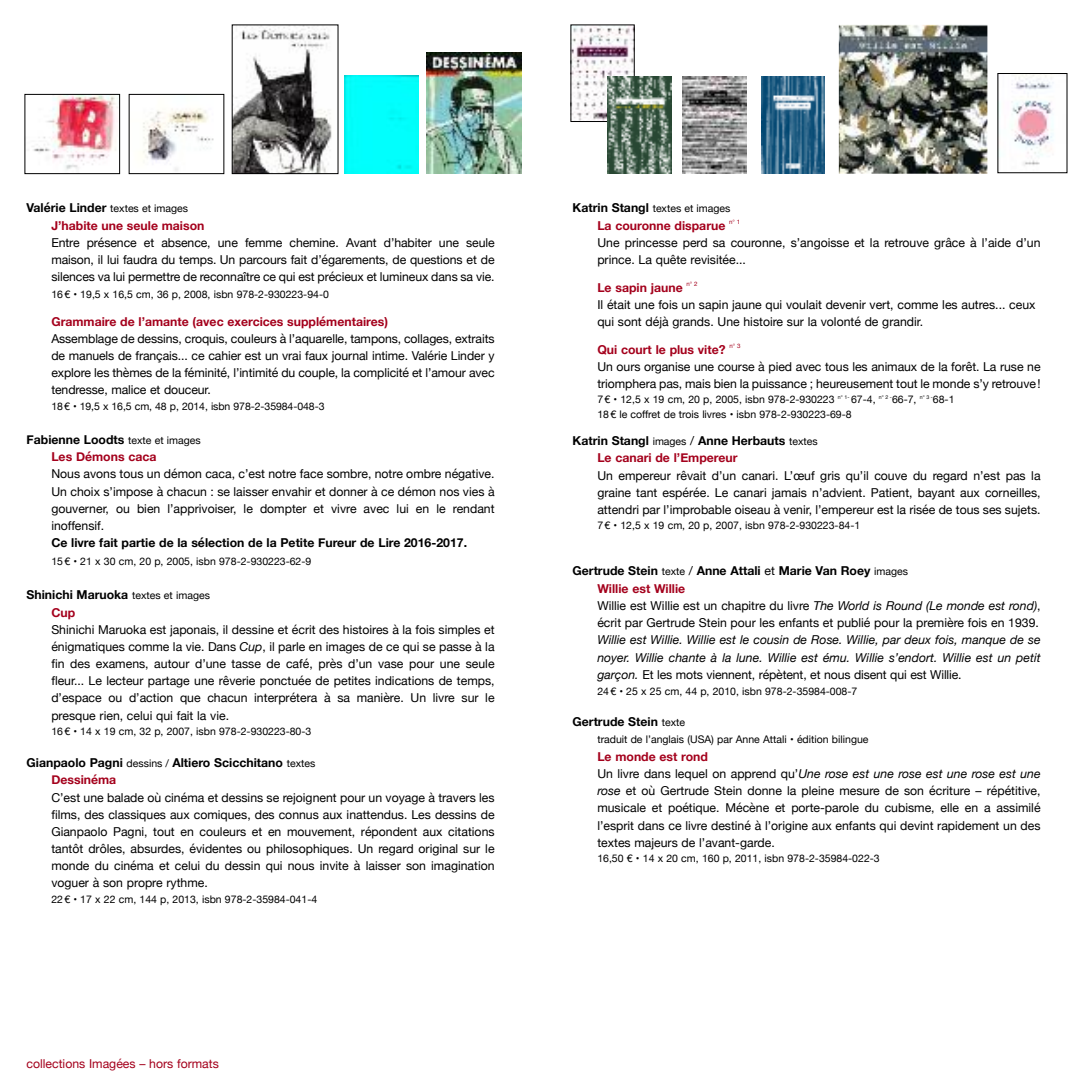
<style>
.page{position:relative;width:1092px;height:1092px;background:#fff}
.page>*{position:absolute;margin:0;border:0;box-sizing:border-box;transform-origin:0 0}
.t1{font:12.25px/17.2px "Helvetica Neue";color:#000;text-align:justify}
.t2{font:700 12.25px/17.5px "Helvetica Neue";color:#000}
.t3{font:italic 12.25px/17.2px "Helvetica Neue";color:#000;text-align:justify}
.t4{font:700 12.25px "Helvetica Neue";color:#a4001c}
.t5{font:12.25px "Helvetica Neue";color:#a4001c}
.t6{font:10.5px "Helvetica Neue";color:#000}
.t7{font:6.12px "Helvetica Neue";color:#a4001c}
.t8{font:5.25px "Helvetica Neue";color:#000}
.s1{font-weight:700;font-size:12.25px}
.s2{font-weight:400;font-size:10.5px}
.s3{color:#a4001c}
.s4{font-style:italic}
.s5{font-weight:400}
.s6{font-weight:700}
.s7{font-size:10.5px}
.s8{font-weight:700;color:#a4001c}
.s9{font-style:normal}
</style>
<div class="page">
<img style="left:838px;top:25px;width:149px;height:149px">
<img style="left:32px;top:96px;width:86px;height:74px">
<div style="left:25px;top:94px;width:95px;height:80px;border:1px solid #000"></div>
<img style="left:142px;top:108px;width:72px;height:63px">
<div style="left:129px;top:94px;width:95px;height:80px;border:1px solid #000"></div>
<img style="left:234px;top:27px;width:98px;height:145px">
<div style="left:232px;top:25px;width:106px;height:149px;border:1px solid #000"></div>
<div style="left:345px;top:75px;width:73px;height:99px;background:#01fffd"></div>
<img style="left:427px;top:52px;width:94px;height:122px">
<img style="left:572px;top:27px;width:60px;height:93px">
<img style="left:607px;top:77px;width:64px;height:97px">
<img style="left:683px;top:77px;width:63px;height:96px">
<img style="left:999px;top:75px;width:55px;height:91px">
<img style="left:761px;top:77px;width:63px;height:97px">
<p class="t6" style="left:27px;top:202px;width:163px"><span class="s1">Valérie Linder</span> textes et images</p>
<p class="t4" style="left:51px;top:218px;width:154px">J’habite une seule maison</p>
<p class="t1" style="left:51px;top:234px;width:444px">Entre présence et absence, une femme chemine. Avant d’habiter une seule maison, il lui faudra du temps. Un parcours fait d’égarements, de questions et de silences va lui permettre de reconnaître ce qui est précieux et lumineux dans sa vie.</p>
<p class="t6" style="left:51px;top:288px;width:279px">16€ • 19,5 x 16,5 cm, 36 p, 2008, isbn 978-2-930223-94-0</p>
<p class="t4" style="left:51px;top:314px;width:338px">Grammaire de l’amante (avec exercices supplémentaires)</p>
<p class="t1" style="left:51px;top:330px;width:444px">Assemblage de dessins, croquis, couleurs à l’aquarelle, tampons, collages, extraits de manuels de français... ce cahier est un vrai faux journal intime. Valérie Linder y explore les thèmes de la féminité, l’intimité du couple, la complicité et l’amour avec tendresse, malice et douceur.</p>
<p class="t6" style="left:51px;top:400px;width:274px">18€ • 19,5 x 16,5 cm, 48 p, 2014, isbn 978-2-35984-048-3</p>
<p class="t2" style="left:51px;top:430px;width:151px;text-indent:-25px">Fabienne Loodts <span class="s2">texte et images<br></span><span class="s3">Les Démons caca</span></p>
<p class="t1" style="left:51px;top:465px;width:444px">Nous avons tous un démon caca, c’est notre face sombre, notre ombre négative.<br>Un choix s’impose à chacun : se laisser envahir et donner à ce démon nos vies à gouverner, ou bien l’apprivoiser, le dompter et vivre avec lui en le rendant inoffensif.</p>
<p class="t2" style="left:51px;top:534px;width:417px">Ce livre fait partie de la sélection de la Petite Fureur de Lire 2016-2017.</p>
<p class="t6" style="left:51px;top:554px;width:261px">15€ • 21 x 30 cm, 20 p, 2005, isbn 978-2-930223-62-9</p>
<p class="t2" style="left:51px;top:585px;width:160px;text-indent:-25px">Shinichi Maruoka <span class="s2">textes et images<br></span><span class="s3">Cup</span></p>
<p class="t1" style="left:51px;top:620px;width:444px">Shinichi Maruoka est japonais, il dessine et écrit des histoires à la fois simples et énigmatiques comme la vie. Dans <span class="s4">Cup</span>, il parle en images de ce qui se passe à la fin des examens, autour d’une tasse de café, près d’un vase pour une seule fleur... Le lecteur partage une rêverie ponctuée de petites indications de temps, d’espace ou d’action que chacun interprétera à sa manière. Un livre sur le presque rien, celui qui fait la vie.</p>
<p class="t6" style="left:51px;top:725px;width:261px">16€ • 14 x 19 cm, 32 p, 2007, isbn 978-2-930223-80-3</p>
<p class="t2" style="left:51px;top:753px;width:265px;text-indent:-25px">Gianpaolo Pagni <span class="s2">dessins /</span> Altiero Scicchitano <span class="s2">textes<br></span><span class="s3">Dessinéma</span></p>
<p class="t1" style="left:51px;top:788px;width:444px">C’est une balade où cinéma et dessins se rejoignent pour un voyage à travers les films, des classiques aux comiques, des connus aux inattendus. Les dessins de Gianpaolo Pagni, tout en couleurs et en mouvement, répondent aux citations tantôt drôles, absurdes, évidentes ou philosophiques. Un regard original sur le monde du cinéma et celui du dessin qui nous invite à laisser son imagination voguer à son propre rythme.</p>
<p class="t6" style="left:51px;top:892px;width:267px">22€ • 17 x 22 cm, 144 p, 2013, isbn 978-2-35984-041-4</p>
<p class="t5" style="left:27px;top:1055px;width:194px">collections Imagées – hors formats</p>
<p class="t6" style="left:572px;top:202px;width:159px"><span class="s1">Katrin Stangl</span> textes et images</p>
<p class="t4" style="left:597px;top:218px;width:129px">La couronne disparue</p>
<p class="t7" style="left:729px;top:218px;width:13px">n° 1</p>
<p class="t1" style="left:597px;top:234px;width:444px">Une princesse perd sa couronne, s’angoisse et la retrouve grâce à l’aide d’un prince. La quête revisitée...</p>
<p class="t4" style="left:597px;top:279px;width:87px">Le sapin jaune</p>
<p class="t7" style="left:686px;top:280px;width:13px">n° 2</p>
<p class="t1" style="left:597px;top:295px;width:439px">Il était une fois un sapin jaune qui voulait devenir vert, comme les autres... ceux qui sont déjà grands. Une histoire sur la volonté de grandir.</p>
<p class="t4" style="left:597px;top:341px;width:130px">Qui court le plus vite?</p>
<p class="t7" style="left:729px;top:342px;width:13px">n° 3</p>
<p class="t1" style="left:597px;top:358px;width:444px">Un ours organise une course à pied avec tous les animaux de la forêt. La ruse ne triomphera pas, mais bien la puissance ; heureusement tout le monde s’y retrouve!</p>
<p class="t6" style="left:597px;top:393px;width:239px">7€ • 12,5 x 19 cm, 20 p, 2005, isbn 978-2-930223</p>
<p class="t8" style="left:837px;top:393px;width:13px">n° 1-</p>
<p class="t6" style="left:851px;top:393px;width:26px">67-4,</p>
<p class="t8" style="left:878px;top:393px;width:15px">n°2-</p>
<p class="t6" style="left:891px;top:393px;width:26px">66-7,</p>
<p class="t8" style="left:919px;top:393px;width:15px">n°3-</p>
<p class="t6" style="left:932px;top:393px;width:23px">68-1</p>
<p class="t6" style="left:597px;top:408px;width:256px">18€ le coffret de trois livres • isbn 978-2-930223-69-8</p>
<p class="t2" style="left:597px;top:431px;width:222px;text-indent:-25px">Katrin Stangl <span class="s2">images</span> <span class="s5">/</span> Anne Herbauts <span class="s2">textes<br></span><span class="s3">Le canari de l’Empereur</span></p>
<p class="t1" style="left:597px;top:466px;width:444px">Un empereur rêvait d’un canari. L’œuf gris qu’il couve du regard n’est pas la graine tant espérée. Le canari jamais n’advient. Patient, bayant aux corneilles, attendri par l’improbable oiseau à venir, l’empereur est la risée de tous ses sujets.</p>
<p class="t6" style="left:597px;top:519px;width:264px">7€ • 12,5 x 19 cm, 20 p, 2007, isbn 978-2-930223-84-1</p>
<p class="t1" style="left:597px;top:562px;width:444px;text-align:left;text-indent:-25px"><span class="s6">Gertrude Stein</span> <span class="s7">texte</span> / <span class="s6">Anne Attali</span> et <span class="s6">Marie Van Roey</span> <span class="s7">images<br></span><span class="s8">Willie est Willie<br></span>Willie est Willie est un chapitre du livre <span class="s4">The World is Round (Le monde est rond)</span>, écrit par Gertrude Stein pour les enfants et publié pour la première fois en 1939.</p>
<p class="t3" style="left:597px;top:631px;width:444px">Willie est Willie. Willie est le cousin de Rose. Willie, par deux fois, manque de se noyer. Willie chante à la lune. Willie est ému. Willie s’endort. Willie est un petit garçon. <span class="s9">Et les mots viennent, répètent, et nous disent qui est Willie.</span></p>
<p class="t6" style="left:597px;top:684px;width:261px">24€ • 25 x 25 cm, 44 p, 2010, isbn 978-2-35984-008-7</p>
<p class="t2" style="left:572px;top:712px;width:114px">Gertrude Stein <span class="s2">texte</span></p>
<p class="t6" style="left:597px;top:733px;width:272px">traduit de l’anglais (USA) par Anne Attali • édition bilingue</p>
<p class="t1" style="left:597px;top:747px;width:444px;text-align:left"><span class="s8">Le monde est rond<br></span>Un livre dans lequel on apprend qu’<span class="s4">Une rose est une rose est une rose est une rose</span> et où Gertrude Stein donne la pleine mesure de son écriture – répétitive, musicale et poétique. Mécène et porte-parole du cubisme, elle en a assimilé l’esprit dans ce livre destiné à l’origine aux enfants qui devint rapidement un des textes majeurs de l’avant-garde.</p>
<p class="t6" style="left:597px;top:852px;width:284px">16,50 € • 14 x 20 cm, 160 p, 2011, isbn 978-2-35984-022-3</p>
</div>
